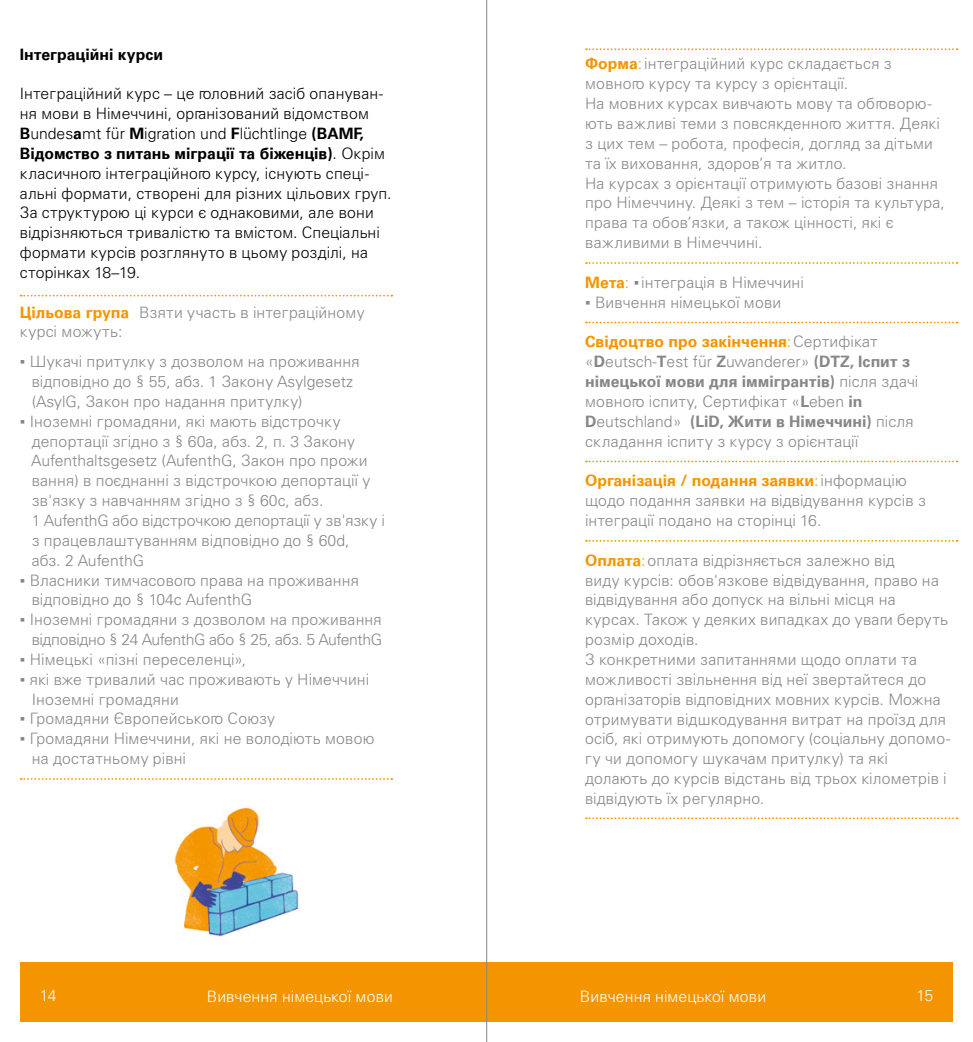
<style>
.page{position:relative;width:973px;height:1042px;background:#fff}
.page>*{position:absolute;margin:0;border:0;box-sizing:border-box;transform-origin:0 0}
.t1{font:300 15.75px/19.8px "Univers LTCYR 45";letter-spacing:.015em;color:#868786}
.t2{font:300 15.75px/19.8px "Univers LTCYR 45";letter-spacing:.015em;color:#000}
.t3{font:300 15.75px/19.8px "Univers LTCYR 45";letter-spacing:-.005em;color:#868786;text-align:right}
.t4{font:700 15.75px "Univers LTCYR 65";color:#868786}
.t5{font:700 15.75px "Univers LTCYR 65";color:#f49500}
.t6{font:700 15.75px "Univers LTCYR 65";color:#000}
.t7{font:300 15.75px "Univers LTCYR 45";letter-spacing:.01em;color:#fff}
.s1{font-family:"Univers LTCYR 65";font-weight:700}
.s2{font-family:"Univers LTCYR 45";font-weight:300}
.s3{font-family:"Univers LTCYR 65";font-weight:700;color:#f49500}
.s4{font-family:"Arial";font-weight:400}
.s5{color:#f49500}
.s6{font-family:"Univers LTCYR 45";font-weight:300;color:#868786}
</style>
<div class="page">
<div style="left:476px;top:962px;width:476px;height:60px;background:#f49500"></div>
<div style="left:20px;top:962px;width:476px;height:60px;background:#f49500"></div>
<svg style="left:586px;top:540px;width:371px;height:2px"></svg>
<svg style="left:586px;top:817px;width:371px;height:2px"></svg>
<svg style="left:586px;top:48px;width:371px;height:2px"></svg>
<svg style="left:586px;top:262px;width:371px;height:2px"></svg>
<svg style="left:586px;top:322px;width:371px;height:1px"></svg>
<svg style="left:586px;top:460px;width:371px;height:2px"></svg>
<svg style="left:21px;top:295px;width:371px;height:1px"></svg>
<svg style="left:21px;top:778px;width:371px;height:2px"></svg>
<img style="left:174px;top:808px;width:125px;height:129px">
<hr style="left:486px;top:0;width:1px;height:1042px;background:#868786">
<p class="t6" style="left:20px;top:43px;width:145px">Інтеграційні курси</p>
<p class="t2" style="left:20px;top:83px;width:365px">Інтеграційний курс – це головний засіб опануван&shy;ня мови в Німеччині, організований відомством<br><span class="s1">B</span>undes<span class="s1">a</span>mt für <span class="s1">M</span>igration und <span class="s1">F</span>lüchtlinge <span class="s1">(BAMF,</span></p>
<p class="t6" style="left:20px;top:142px;width:366px">Відомство з питань міграції та біженців)<span class="s2">. Окрім</span></p>
<p class="t2" style="left:20px;top:163px;width:373px">класичного інтеграційного курсу, існують спеці&shy;альні формати, створені для різних цільових груп.<br>За структурою ці курси є однаковими, але вони відрізняються тривалістю та вмістом. Спеціальні формати курсів розглянуто в цьому розділі, на сторінках 18–19.</p>
<p class="t1" style="left:20px;top:302px;width:346px"><span class="s3">Цільова група</span> Взяти участь в інтеграційному курсі можуть:</p>
<p class="t1" style="left:32px;top:351px;width:329px;text-indent:-12px"><span class="s4">▪</span> Шукачі притулку з дозволом на проживання відповідно до § 55, абз. 1 Закону Asylgesetz (AsylG, Закон про надання притулку)</p>
<p class="t1" style="left:31px;top:411px;width:355px;text-indent:-11px"><span class="s4">▪</span> Іноземні громадяни, які мають відстрочку депортації згідно з § 60a, абз. 2, п. 3 Закону Aufenthaltsgesetz (AufenthG, Закон про прожи вання) в поєднанні з відстрочкою депортації у зв'язку з навчанням згідно з § 60c, абз.<br>1 AufenthG або відстрочкою депортації у зв'язку і з працевлаштуванням відповідно до § 60d,<br>абз. 2 AufenthG</p>
<p class="t1" style="left:32px;top:570px;width:329px;text-indent:-12px"><span class="s4">▪</span> Власники тимчасового права на проживання відповідно до § 104c AufenthG</p>
<p class="t3" style="left:20px;top:609px;width:364px"><span class="s4">▪</span> Іноземні громадяни з дозволом на проживання відповідно § 24 AufenthG або § 25, абз. 5 AufenthG</p>
<p class="t1" style="left:20px;top:649px;width:228px"><span class="s4">▪</span> Німецькі «пізні переселенці»,</p>
<p class="t1" style="left:32px;top:669px;width:339px;text-indent:-12px"><span class="s4">▪</span> які вже тривалий час проживають у Німеччині<br>Іноземні громадяни</p>
<p class="t1" style="left:20px;top:708px;width:257px"><span class="s4">▪</span> Громадяни Європейського Союзу</p>
<p class="t1" style="left:32px;top:728px;width:344px;text-indent:-12px"><span class="s4">▪</span> Громадяни Німеччини, які не володіють мовою на достатньому рівні</p>
<p class="t1" style="left:585px;top:54px;width:361px"><span class="s3">Форма</span><span class="s5">:</span>інтеграційний курс складається з мовного курсу та курсу з орієнтації.<br>На мовних курсах вивчають мову та обговорю&shy;ють важливі теми з повсякденного життя. Деякі з цих тем – робота, професія, догляд за дітьми та їх виховання, здоров’я та житло.<br>На курсах з орієнтації отримують базові знання про Німеччину. Деякі з тем – історія та культура, права та обов’язки, а також цінності, які є важливими в Німеччині.</p>
<p class="t1" style="left:585px;top:272px;width:220px"><span class="s3">Мета</span><span class="s5">:</span> <span class="s4">▪</span>інтеграція в Німеччині</p>
<p class="t1" style="left:585px;top:292px;width:197px"><span class="s4">▪</span> Вивчення німецької мови</p>
<p class="t5" style="left:585px;top:331px;width:294px">Свідоцтво про закінчення<span class="s2">:</span><span class="s6">Сертифікат</span></p>
<p class="t1" style="left:585px;top:351px;width:326px">«<span class="s1">D</span>eutsch-<span class="s1">T</span>est für <span class="s1">Z</span>uwanderer» <span class="s1">(DTZ, Іспит з</span></p>
<p class="t4" style="left:585px;top:370px;width:335px">німецької мови для іммігрантів) <span class="s2">після здачі</span></p>
<p class="t1" style="left:585px;top:391px;width:279px">мовного іспиту, Сертифікат «<span class="s1">L</span>eben <span class="s1">in</span></p>
<p class="t4" style="left:585px;top:410px;width:330px">D<span class="s2">eutschland»</span> (LiD, Жити в Німеччині) <span class="s2">після</span></p>
<p class="t1" style="left:585px;top:431px;width:274px">складання іспиту з курсу з орієнтації</p>
<p class="t5" style="left:585px;top:470px;width:323px">Організація / подання заявки<span class="s2">:</span><span class="s6">інформацію</span></p>
<p class="t1" style="left:585px;top:490px;width:342px">щодо подання заявки на відвідування курсів з інтеграції подано на сторінці 16.</p>
<p class="t1" style="left:585px;top:550px;width:367px"><span class="s3">Оплата</span><span class="s5">:</span>оплата відрізняється залежно від<br>виду курсів: обов'язкове відвідування, право на відвідування або допуск на вільні місця на курсах. Також у деяких випадках до уваги беруть розмір доходів.<br>З конкретними запитаннями щодо оплати та можливості звільнення від неї звертайтеся до організаторів відповідних мовних курсів. Можна отримувати відшкодування витрат на проїзд для осіб, які отримують допомогу (соціальну допомо&shy;гу чи допомогу шукачам притулку) та які долають до курсів відстань від трьох кілометрів і відвідують їх регулярно.</p>
<p class="t7" style="left:40px;top:985px;width:18px">14</p>
<p class="t7" style="left:207px;top:986px;width:188px">Вивчення німецької мови</p>
<p class="t7" style="left:580px;top:986px;width:188px">Вивчення німецької мови</p>
<p class="t7" style="left:916px;top:985px;width:18px">15</p>
</div>
